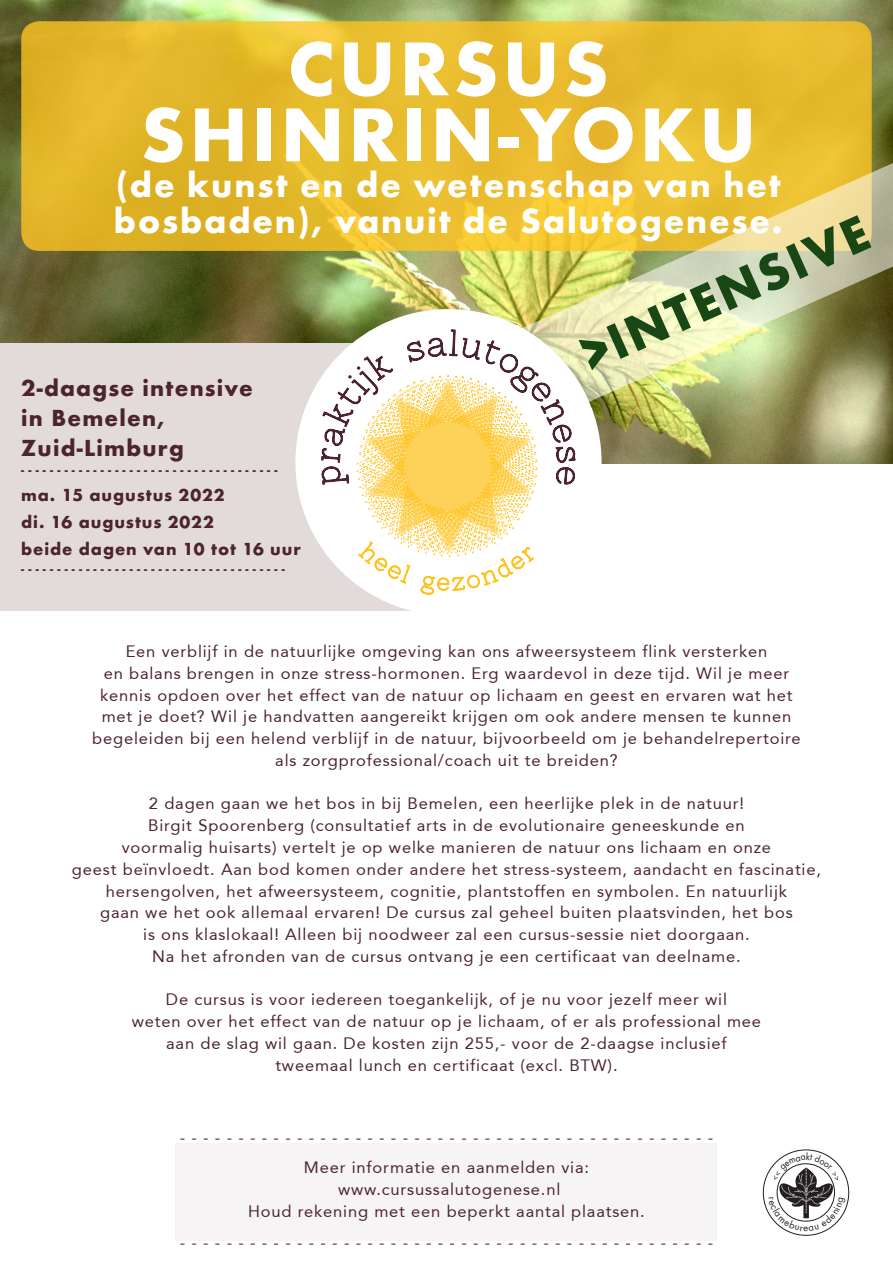
<style>
.page{position:relative;width:893px;height:1263px;background:#fff}
.page>*{position:absolute;margin:0;border:0;box-sizing:border-box;transform-origin:0 0}
.t1{font:700 79.2px "Futura TEE";letter-spacing:.05em;color:#fff}
.t2{font:700 52.5px "Futura TEE";color:#184715}
.t3{font:700 36px "Futura TEE";letter-spacing:.05em;color:#fff}
.t4{font:700 24px "Futura TEE";letter-spacing:.05em;color:#4b2331}
.t5{font:700 18px "Futura TEE";letter-spacing:.05em;color:#4b2331}
.t6{font:16.5px/21.8px "Avenir 55 Roman";letter-spacing:.05em;color:#4b2331;text-align:center}
.t7{font:700 12px "Futura TEE";color:#4b2331}
</style>
<div class="page">
<img style="left:0;top:0;width:893px;height:463px">
<div style="left:0;top:343px;width:438px;height:267px;background:#e3dbda"></div>
<div style="left:176px;top:1143px;width:541px;height:98px;background:#f6f4f5"></div>
<svg style="left:21px;top:21px;width:851px;height:230px;fill:#e6b92c"></svg>
<img style="left:492px;top:151px;width:401px;height:277px">
<div style="left:295px;top:309px;width:306px;height:306px;background:#fff;border-radius:50%"></div>
<svg style="left:320px;top:319px;width:257px;height:285px"></svg>
<svg style="left:763px;top:1149px;width:86px;height:86px"></svg>
<p class="t1" style="left:288px;top:19px;width:322px">CURSUS</p>
<p class="t1" style="left:140px;top:85px;width:617px">SHINRIN-YOKU</p>
<p class="t3" style="left:116px;top:163px;width:666px">(de kunst en de wetenschap van het</p>
<p class="t3" style="left:114px;top:199px;width:670px">bosbaden), vanuit de Salutogenese.</p>
<p class="t2" style="left:570px;top:326px;width:311px;rotate:-24deg">&gt;INTENSIVE</p>
<p class="t4" style="left:21px;top:373px;width:233px">2-daagse intensive</p>
<p class="t4" style="left:21px;top:403px;width:145px">in Bemelen,</p>
<p class="t4" style="left:21px;top:433px;width:164px">Zuid-Limburg</p>
<p class="t7" style="left:21px;top:462px;width:258px">- - - - - - - - - - - - - - - - - - - - - - - - - - - - - - - - - - - -</p>
<p class="t5" style="left:21px;top:484px;width:205px">ma. 15 augustus 2022</p>
<p class="t5" style="left:21px;top:511px;width:194px">di. 16 augustus 2022</p>
<p class="t5" style="left:21px;top:538px;width:281px">beide dagen van 10 tot 16 uur</p>
<p class="t7" style="left:21px;top:561px;width:265px">- - - - - - - - - - - - - - - - - - - - - - - - - - - - - - - - - - - - -</p>
<p class="t6" style="left:126px;top:641px;width:643px">Een verblijf in de natuurlijke omgeving kan ons afweersysteem flink versterken</p>
<p class="t6" style="left:104px;top:662px;width:687px">en balans brengen in onze stress-hormonen. Erg waardevol in deze tijd. Wil je meer</p>
<p class="t6" style="left:100px;top:684px;width:694px">kennis opdoen over het effect van de natuur op lichaam en geest en ervaren wat het</p>
<p class="t6" style="left:102px;top:706px;width:691px">met je doet? Wil je handvatten aangereikt krijgen om ook andere mensen te kunnen</p>
<p class="t6" style="left:92px;top:728px;width:710px">begeleiden bij een helend verblijf in de natuur, bijvoorbeeld om je behandelrepertoire</p>
<p class="t6" style="left:275px;top:749px;width:344px">als zorgprofessional/coach uit te breiden?</p>
<p class="t6" style="left:149px;top:793px;width:597px">2 dagen gaan we het bos in bij Bemelen, een heerlijke plek in de natuur!</p>
<p class="t6" style="left:148px;top:815px;width:598px">Birgit Spoorenberg (consultatief arts in de evolutionaire geneeskunde en</p>
<p class="t6" style="left:122px;top:836px;width:651px">voormalig huisarts) vertelt je op welke manieren de natuur ons lichaam en onze</p>
<p class="t6" style="left:72px;top:858px;width:750px">geest beïnvloedt. Aan bod komen onder andere het stress-systeem, aandacht en fascinatie, hersengolven, het afweersysteem, cognitie, plantstoffen en symbolen. En natuurlijk</p>
<p class="t6" style="left:100px;top:902px;width:694px">gaan we het ook allemaal ervaren! De cursus zal geheel buiten plaatsvinden, het bos</p>
<p class="t6" style="left:143px;top:923px;width:608px">is ons klaslokaal! Alleen bij noodweer zal een cursus-sessie niet doorgaan.</p>
<p class="t6" style="left:152px;top:945px;width:590px">Na het afronden van de cursus ontvang je een certificaat van deelname.</p>
<p class="t6" style="left:166px;top:989px;width:563px">De cursus is voor iedereen toegankelijk, of je nu voor jezelf meer wil</p>
<p class="t6" style="left:132px;top:1010px;width:631px">weten over het effect van de natuur op je lichaam, of er als professional mee</p>
<p class="t6" style="left:166px;top:1032px;width:562px">aan de slag wil gaan. De kosten zijn 255,- voor de 2-daagse inclusief</p>
<p class="t6" style="left:275px;top:1054px;width:344px">tweemaal lunch en certificaat (excl. BTW).</p>
<p class="t6" style="left:180px;top:1126px;width:535px">- - - - - - - - - - - - - - - - - - - - - - - - - - - - - - - - - - - - - - - - - - - - - -</p>
<p class="t6" style="left:304px;top:1157px;width:287px">Meer informatie en aanmelden via:</p>
<p class="t6" style="left:338px;top:1178px;width:224px">www.cursussalutogenese.nl</p>
<p class="t6" style="left:248px;top:1200px;width:398px">Houd rekening met een beperkt aantal plaatsen.</p>
<p class="t6" style="left:180px;top:1231px;width:535px">- - - - - - - - - - - - - - - - - - - - - - - - - - - - - - - - - - - - - - - - - - - - - -</p>
</div>
